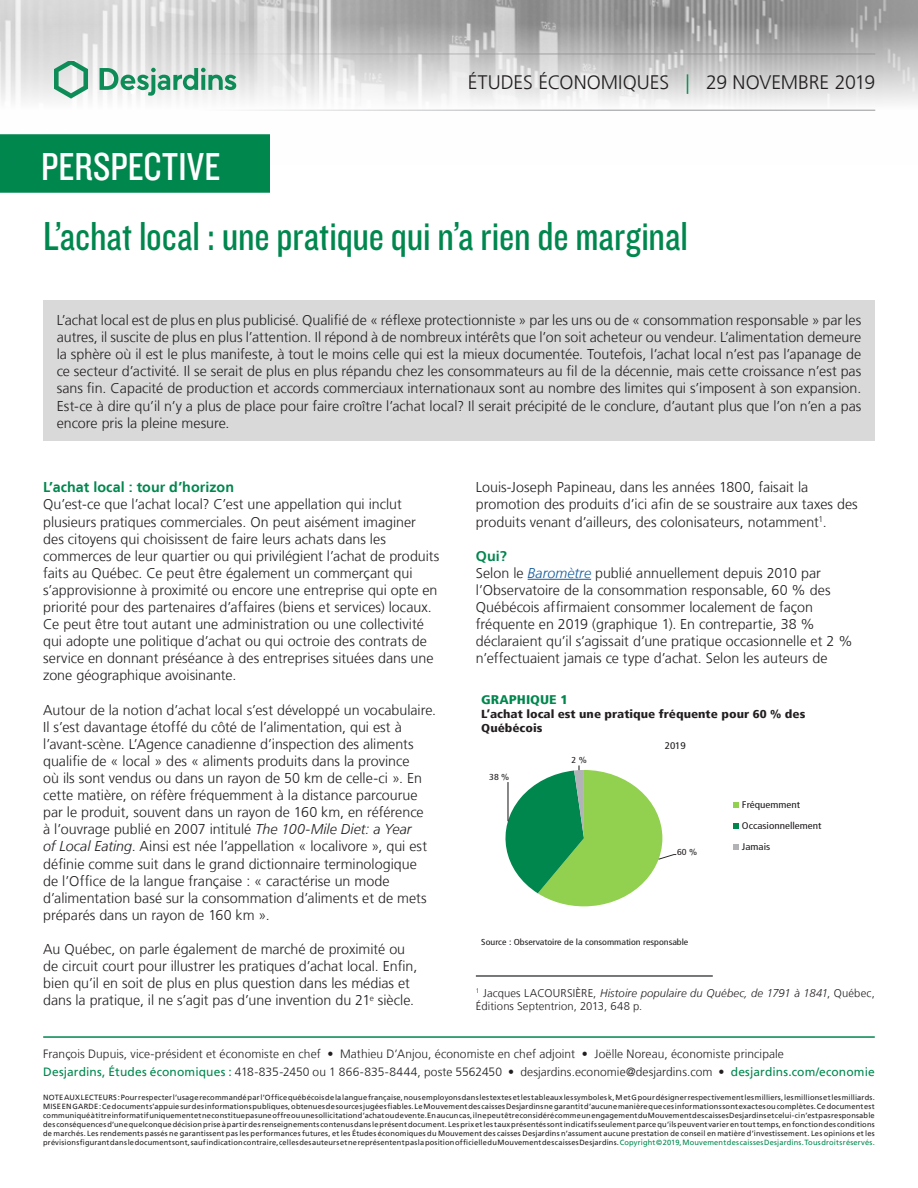
<style>
.page{position:relative;width:918px;height:1188px;background:#fff}
.page>*{position:absolute;margin:0;border:0;box-sizing:border-box;transform-origin:0 0}
.Pub_Titre{font:42px "Knockout 29 Junior Ltweight";letter-spacing:-.005em;color:#00874e}
.t1{font:40.5px "Knockout 29 Junior Ltweight";letter-spacing:.005em;color:#fff}
.t2{font:300 19.5px "Frutiger LT";letter-spacing:-.005em;color:#231f20}
.Encadre_Texte{font:300 14.25px/17.1px "Frutiger LT";color:#231f20}
.Texte_Titre{font:700 14.25px "Frutiger LT";letter-spacing:.005em;color:#00874e}
.t3{font:900 condensed 12.6px "Frutiger LT";color:#00874e;scale:1.15 1}
.t4{font:300 12px/18.1px "Frutiger LT";letter-spacing:.005em;color:#231f20}
.t5{font:900 condensed 11.55px/13.8px "Frutiger LT";color:#231f20;scale:1.15 1}
.Texte_NoteBasPage{font:300 11.25px/13.5px "Frutiger LT";letter-spacing:.01em;color:#231f20}
.t6{font:condensed 9.6px/21px "Frutiger LT";color:#231f20;scale:1.15 1}
.t7{font:condensed 8.7px "Frutiger LT";color:#231f20;scale:1.15 1}
.t8{font:7.5px/9px "Frutiger LT";letter-spacing:.025em;color:#231f20;text-align:justify}
.s1{color:#00874e}
.s2{font-style:italic}
.s3{font-style:italic;color:#175d9e}
.s4{font-weight:400;color:#00874e}
</style>
<div class="page">
<div style="left:0;top:135px;width:269px;height:57px;background:#00874e"></div>
<div style="left:0;top:134px;width:270px;height:59px;border:2px solid #00874e"></div>
<hr style="left:43px;top:1036px;width:832px;height:2px;background:#00874e">
<img style="left:0;top:0;width:918px;height:164px">
<hr style="left:43px;top:54px;width:832px;height:1px;background:#939598">
<hr style="left:43px;top:110px;width:832px;height:1px;background:#939598">
<svg style="left:54px;top:61px;width:34px;height:38px"></svg>
<svg style="left:100px;top:68px;width:136px;height:28px"></svg>
<hr style="left:528px;top:579px;width:63px;height:1px;background:#175d9e">
<div style="left:43px;top:301px;width:832px;height:140px;background:#d9d9d9"></div>
<svg style="left:505px;top:766px;width:172px;height:140px"></svg>
<svg style="left:733px;top:802px;width:6px;height:5px"></svg>
<svg style="left:733px;top:823px;width:6px;height:5px"></svg>
<svg style="left:733px;top:844px;width:6px;height:5px"></svg>
<hr style="left:476px;top:975px;width:237px;height:2px;background:#4b4c4d">
<h2 class="t1" style="left:41px;top:140px;width:181px">PERSPECTIVE</h2>
<p class="t2" style="left:468px;top:72px;width:409px">ÉTUDES ÉCONOMIQUES <span class="s1">|</span> 29 NOVEMBRE 2019</p>
<p class="Pub_Titre" style="left:43px;top:209px;width:647px">L’achat local : une pratique qui n’a rien de marginal</p>
<p class="Encadre_Texte" style="left:57px;top:312px;width:806px;text-align:justify">L’achat local est de plus en plus publicisé. Qualifié de « réflexe protectionniste » par les uns ou de « consommation responsable » par les autres, il suscite de plus en plus l’attention. Il répond à de nombreux intérêts que l’on soit acheteur ou vendeur. L’alimentation demeure la sphère où il est le plus manifeste, à tout le moins celle qui est la mieux documentée. Toutefois, l’achat local n’est pas l’apanage de ce secteur d’activité. Il se serait de plus en plus répandu chez les consommateurs au fil de la décennie, mais cette croissance n’est pas sans fin. Capacité de production et accords commerciaux internationaux sont au nombre des limites qui s’imposent à son expansion.<br>Est-ce à dire qu’il n’y a plus de place pour faire croître l’achat local? Il serait précipité de le conclure, d’autant plus que l’on n’en a pas encore pris la pleine mesure.</p>
<p class="Texte_Titre" style="left:43px;top:479px;width:192px">L’achat local : tour d’horizon</p>
<p class="Encadre_Texte" style="left:43px;top:496px;width:398px">Qu’est-ce que l’achat local? C’est une appellation qui inclut plusieurs pratiques commerciales. On peut aisément imaginer des citoyens qui choisissent de faire leurs achats dans les commerces de leur quartier ou qui privilégient l’achat de produits faits au Québec. Ce peut être également un commerçant qui s’approvisionne à proximité ou encore une entreprise qui opte en priorité pour des partenaires d’affaires (biens et services) locaux.<br>Ce peut être tout autant une administration ou une collectivité qui adopte une politique d’achat ou qui octroie des contrats de service en donnant préséance à des entreprises situées dans une zone géographique avoisinante.</p>
<p class="Encadre_Texte" style="left:43px;top:701px;width:395px">Autour de la notion d’achat local s’est développé un vocabulaire.<br>Il s’est davantage étoffé du côté de l’alimentation, qui est à l’avant-scène. L’Agence canadienne d’inspection des aliments qualifie de « local » des « aliments produits dans la province<br>où ils sont vendus ou dans un rayon de 50 km de celle-ci ». En cette matière, on réfère fréquemment à la distance parcourue par le produit, souvent dans un rayon de 160 km, en référence<br>à l’ouvrage publié en 2007 intitulé <span class="s2">The 100-Mile Diet: a Year<br>of Local Eating</span>. Ainsi est née l’appellation « localivore », qui est définie comme suit dans le grand dictionnaire terminologique<br>de l’Office de la langue française : « caractérise un mode d’alimentation basé sur la consommation d’aliments et de mets préparés dans un rayon de 160 km ».</p>
<p class="Encadre_Texte" style="left:43px;top:941px;width:376px">Au Québec, on parle également de marché de proximité ou de circuit court pour illustrer les pratiques d’achat local. Enfin, bien qu’il en soit de plus en plus question dans les médias et dans la pratique, il ne s’agit pas d’une invention du 21<sup>e</sup> siècle.</p>
<p class="Encadre_Texte" style="left:476px;top:479px;width:383px">Louis‑Joseph Papineau, dans les années 1800, faisait la promotion des produits d’ici afin de se soustraire aux taxes des produits venant d’ailleurs, des colonisateurs, notamment<sup>1</sup>.</p>
<p class="Texte_Titre" style="left:476px;top:547px;width:32px">Qui?</p>
<p class="Encadre_Texte" style="left:476px;top:565px;width:378px">Selon le <span class="s3">Baromètre</span> publié annuellement depuis 2010 par l’Observatoire de la consommation responsable, 60 % des Québécois affirmaient consommer localement de façon fréquente en 2019 (graphique 1). En contrepartie, 38 % déclaraient qu’il s’agissait d’une pratique occasionnelle et 2 % n’effectuaient jamais ce type d’achat. Selon les auteurs de</p>
<p class="t3" style="left:481px;top:692px;width:77px">GRAPHIQUE 1</p>
<p class="t5" style="left:481px;top:707px;width:283px">L’achat local est une pratique fréquente pour 60 % des<br>Québécois</p>
<p class="t7" style="left:489px;top:772px;width:19px">38 %</p>
<p class="t7" style="left:572px;top:755px;width:15px">2%</p>
<p class="t6" style="left:665px;top:735px;width:20px">2019</p>
<p class="t7" style="left:677px;top:847px;width:19px">60 %</p>
<p class="t7" style="left:481px;top:937px;width:182px">Source : Observatoire de la consommation responsable</p>
<p class="t6" style="left:742px;top:794px;width:71px">Fréquemment<br>Occasionnellement<br>Jamais</p>
<p class="Texte_NoteBasPage" style="left:476px;top:987px;width:400px"><sup>1</sup> Jacques LACOURSIÈRE, <span class="s2">Histoire populaire du Québec, de 1791 à 1841</span>, Québec,<br>Éditions Septentrion, 2013, 648 p.</p>
<p class="t4" style="left:43px;top:1045px;width:833px">François Dupuis, vice-président et économiste en chef • Mathieu D’Anjou, économiste en chef adjoint • Joëlle Noreau, économiste principale<br><span class="s4">Desjardins, Études économiques :</span> 418-835-2450 ou 1 866-835-8444, poste 5562450 • desjardins.economie@desjardins.com • <span class="s4">desjardins.com/economie</span></p>
<p class="t8" style="left:43px;top:1093px;width:833px">NOTE AUX LECTEURS: Pour respecter l’usage recommandé par l’Office québécois de la langue française, nous employons dans les textes et les tableaux les symboles k, M et G pour désigner respectivement les milliers, les millions et les milliards.<br>MISE EN GARDE: Ce document s’appuie sur des informations publiques, obtenues de sources jugées fiables. Le Mouvement des caisses Desjardins ne garantit d’aucune manière que ces informations sont exactes ou complètes. Ce document est communiqué à titre informatif uniquement et ne constitue pas une offre ou une sollicitation d’achat ou de vente. En aucun cas, il ne peut être considéré comme un engagement du Mouvement des caisses Desjardins et celui-ci n’est pas responsable des conséquences d’une quelconque décision prise à partir des renseignements contenus dans le présent document. Les prix et les taux présentés sont indicatifs seulement parce qu’ils peuvent varier en tout temps, en fonction des conditions de marchés. Les rendements passés ne garantissent pas les performances futures, et les Études économiques du Mouvement des caisses Desjardins n’assument aucune prestation de conseil en matière d’investissement. Les opinions et les prévisions figurant dans le document sont, sauf indication contraire, celles des auteurs et ne représentent pas la position officielle du Mouvement des caisses Desjardins. <span class="s1">Copyright©2019, Mouvement des caisses Desjardins. Tous droits réservés.</span></p>
</div>
